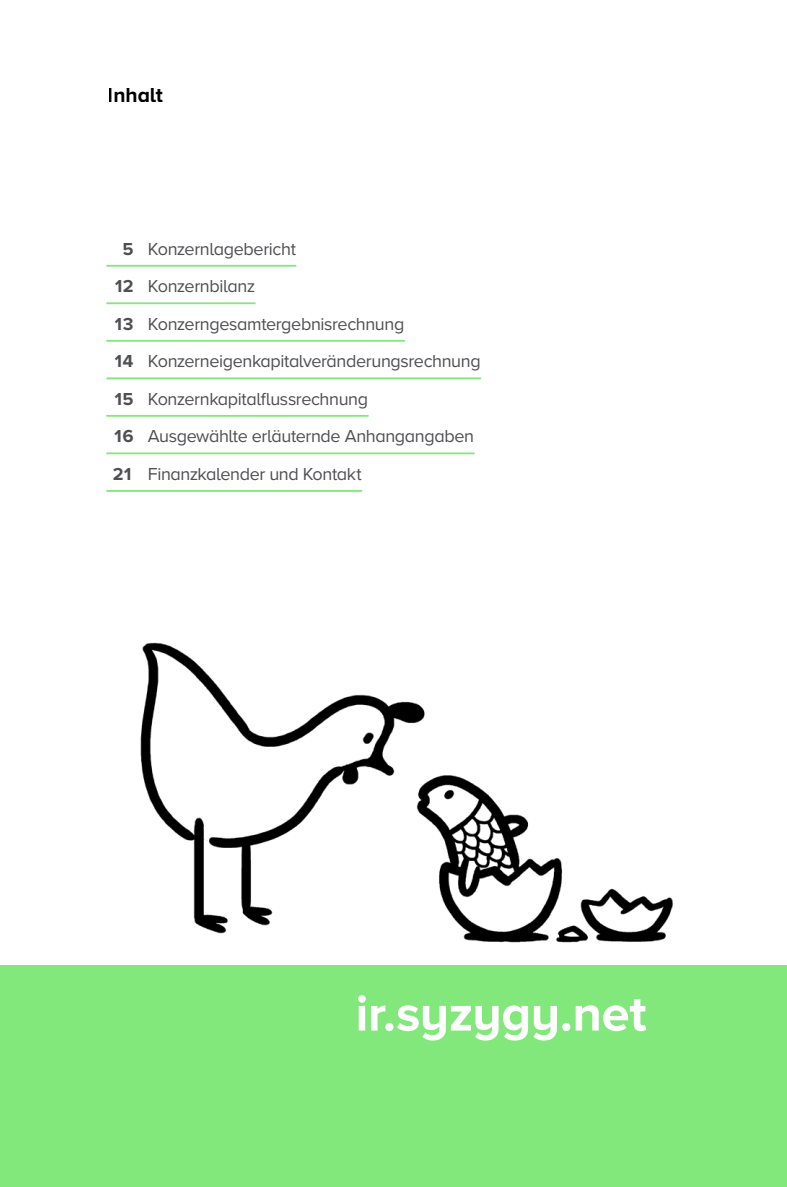
<style>
.page{position:relative;width:787px;height:1187px;background:#fff}
.page>*{position:absolute;margin:0;border:0;box-sizing:border-box;transform-origin:0 0}
.t1{font:700 51px "Proxima Nova A";letter-spacing:-.01em;color:#fff}
.t2{font:700 21px "Proxima Nova A";letter-spacing:-.005em;color:#000}
.t3{font:18px/37.5px "Proxima Nova A";letter-spacing:-.02em;color:#504f53}
.s1{font-weight:700}
</style>
<div class="page">
<img style="left:140px;top:642px;width:533px;height:301px">
<div style="left:0;top:965px;width:787px;height:221px;background:#82e87b"></div>
<hr style="left:106px;top:265px;width:190px;height:2px;background:#82e87b">
<hr style="left:106px;top:302px;width:149px;height:2px;background:#82e87b">
<hr style="left:106px;top:340px;width:299px;height:2px;background:#82e87b">
<hr style="left:106px;top:377px;width:375px;height:2px;background:#82e87b">
<hr style="left:106px;top:415px;width:262px;height:2px;background:#82e87b">
<hr style="left:106px;top:452px;width:368px;height:2px;background:#82e87b">
<hr style="left:106px;top:490px;width:256px;height:2px;background:#82e87b">
<p class="t2" style="left:108px;top:79px;width:57px">Inhalt</p>
<p class="t3" style="left:112px;top:229px;width:370px;text-indent:10px"><span class="s1">5</span> Konzernlagebericht<br><span class="s1">12</span> Konzernbilanz<br><span class="s1">13</span> Konzerngesamtergebnisrechnung<br><span class="s1">14</span> Konzerneigenkapitalveränderungsrechnung <span class="s1">15</span> Konzernkapitalflussrechnung<br><span class="s1">16</span> Ausgewählte erläuternde Anhangangaben <span class="s1">21</span> Finanzkalender und Kontakt</p>
<h1 class="t1" style="left:355px;top:975px;width:292px">ir.syzygy.net</h1>
</div>
